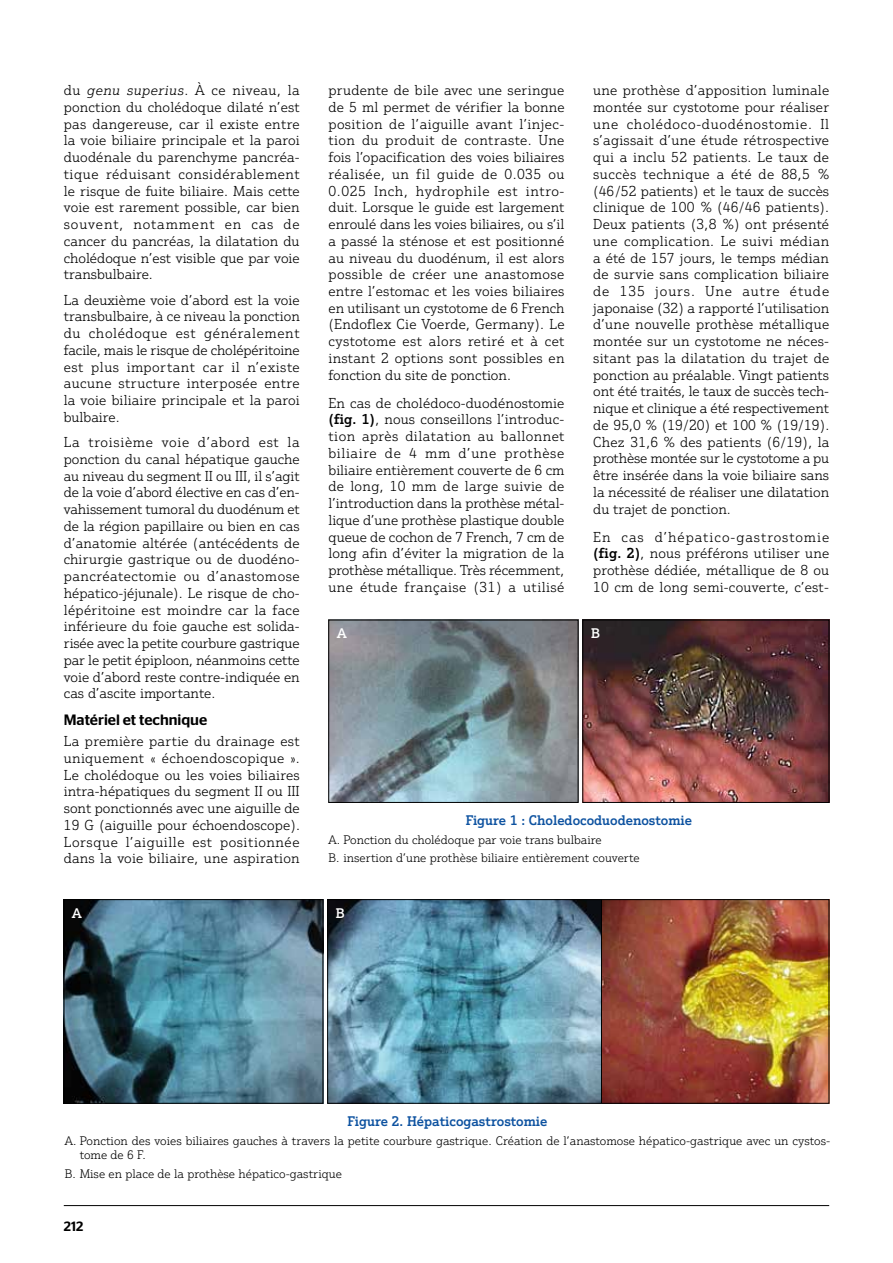
<style>
.page{position:relative;width:893px;height:1263px;background:#fff}
.page>*{position:absolute;margin:0;border:0;box-sizing:border-box;transform-origin:0 0}
.t1{font:500 15px "Stag Sans";color:#000}
.t2{font:300 13.95px/16.8px "Justus Pro";color:#000;text-align:justify}
.t3{font:500 13.5px "Justus Pro";color:#0d52a0}
.t4{font:500 13.5px "Justus Pro";color:#fff}
.t5{font:500 13.5px "Stag Sans";color:#000}
.t6{font:300 12px/18.6px "Justus Pro";color:#000}
.s1{font-style:italic}
.s2{font-weight:500}
</style>
<div class="page">
<hr style="left:64px;top:1205px;width:765px;height:1px;background:#000">
<img style="left:330px;top:622px;width:246px;height:179px">
<div style="left:328px;top:620px;width:250px;height:183px;border:1px solid #000"></div>
<img style="left:585px;top:622px;width:242px;height:179px">
<div style="left:583px;top:620px;width:246px;height:183px;border:1px solid #000"></div>
<img style="left:66px;top:901px;width:255px;height:200px">
<div style="left:64px;top:899px;width:259px;height:204px;border:1px solid #000"></div>
<img style="left:602px;top:901px;width:225px;height:200px">
<div style="left:595px;top:899px;width:234px;height:204px;border:1px solid #000"></div>
<img style="left:329px;top:901px;width:271px;height:200px">
<div style="left:327px;top:899px;width:275px;height:204px;border:1px solid #000"></div>
<p class="t2" style="left:64px;top:82px;width:238px">du <span class="s1">genu superius</span>. À ce niveau, la ponction du cholédoque dilaté n’est pas dangereuse, car il existe entre la voie biliaire principale et la paroi duodénale du parenchyme pancréa&shy;tique réduisant considérablement le risque de fuite biliaire. Mais cette voie est rarement possible, car bien souvent, notamment en cas de cancer du pancréas, la dilatation du cholédoque n’est visible que par voie transbulbaire.</p>
<p class="t2" style="left:64px;top:291px;width:238px">La deuxième voie d’abord est la voie transbulbaire, à ce niveau la ponction du cholédoque est généralement facile, mais le risque de cholépéritoine est plus important car il n’existe aucune structure interposée entre la voie biliaire principale et la paroi bulbaire.</p>
<p class="t2" style="left:64px;top:434px;width:238px">La troisième voie d’abord est la ponction du canal hépatique gauche au niveau du segment II ou III, il s’agit de la voie d’abord élective en cas d’en&shy;vahissement tumoral du duodénum et de la région papillaire ou bien en cas d’anatomie altérée (antécédents de chirurgie gastrique ou de duodéno&shy;pancréatectomie ou d’anastomose hépatico-jéjunale). Le risque de cho&shy;lépéritoine est moindre car la face inférieure du foie gauche est solida&shy;risée avec la petite courbure gastrique par le petit épiploon, néanmoins cette voie d’abord reste contre-indiquée en cas d’ascite importante.</p>
<p class="t1" style="left:64px;top:711px;width:145px">Matériel et technique</p>
<p class="t2" style="left:64px;top:732px;width:238px">La première partie du drainage est uniquement « échoendoscopique ».<br>Le cholédoque ou les voies biliaires intra-hépatiques du segment II ou III sont ponctionnés avec une aiguille de 19 G (aiguille pour échoendoscope).<br>Lorsque l’aiguille est positionnée dans la voie biliaire, une aspiration</p>
<p class="t2" style="left:328px;top:82px;width:238px">prudente de bile avec une seringue de 5 ml permet de vérifier la bonne position de l’aiguille avant l’injec&shy;tion du produit de contraste. Une fois l’opacification des voies biliaires réalisée, un fil guide de 0.035 ou 0.025 Inch, hydrophile est intro&shy;duit. Lorsque le guide est largement enroulé dans les voies biliaires, ou s’il a passé la sténose et est positionné au niveau du duodénum, il est alors possible de créer une anastomose entre l’estomac et les voies biliaires en utilisant un cystotome de 6 French (Endoflex Cie Voerde, Germany). Le cystotome est alors retiré et à cet instant 2 options sont possibles en fonction du site de ponction.</p>
<p class="t2" style="left:328px;top:394px;width:238px">En cas de cholédoco-duodénostomie <span class="s2">(fig. 1)</span>, nous conseillons l’introduc&shy;tion après dilatation au ballonnet biliaire de 4 mm d’une prothèse biliaire entièrement couverte de 6 cm de long, 10 mm de large suivie de l’introduction dans la prothèse métal&shy;lique d’une prothèse plastique double queue de cochon de 7 French, 7 cm de long afin d’éviter la migration de la prothèse métallique. Très récemment, une étude française (31) a utilisé</p>
<p class="t2" style="left:593px;top:82px;width:238px">une prothèse d’apposition luminale montée sur cystotome pour réaliser une cholédoco-duodénostomie. Il s’agissait d’une étude rétrospective qui a inclu 52 patients. Le taux de succès technique a été de 88,5 % (46/52 patients) et le taux de succès clinique de 100 % (46/46 patients).<br>Deux patients (3,8 %) ont présenté une complication. Le suivi médian a été de 157 jours, le temps médian de survie sans complication biliaire de 135 jours. Une autre étude japonaise (32) a rapporté l’utilisation d’une nouvelle prothèse métallique montée sur un cystotome ne néces&shy;sitant pas la dilatation du trajet de ponction au préalable. Vingt patients ont été traités, le taux de succès tech&shy;nique et clinique a été respectivement de 95,0 % (19/20) et 100 % (19/19).<br>Chez 31,6 % des patients (6/19), la prothèse montée sur le cystotome a pu être insérée dans la voie biliaire sans la nécessité de réaliser une dilatation du trajet de ponction.</p>
<p class="t2" style="left:593px;top:528px;width:238px">En cas d’hépatico-gastrostomie <span class="s2">(fig. 2)</span>, nous préférons utiliser une prothèse dédiée, métallique de 8 ou 10 cm de long semi-couverte, c’est-</p>
<p class="t4" style="left:337px;top:625px;width:11px">A</p>
<p class="t4" style="left:591px;top:625px;width:10px">B</p>
<p class="t3" style="left:466px;top:812px;width:228px">Figure 1 : Choledocoduodenostomie</p>
<p class="t6" style="left:328px;top:830px;width:313px">A. Ponction du cholédoque par voie trans bulbaire<br>B. insertion d’une prothèse biliaire entièrement couverte</p>
<p class="t4" style="left:72px;top:904px;width:11px">A</p>
<p class="t4" style="left:336px;top:904px;width:10px">B</p>
<p class="t3" style="left:348px;top:1112px;width:201px">Figure 2. Hépaticogastrostomie</p>
<p class="t6" style="left:80px;top:1133px;width:752px;line-height:14.4px;text-indent:-15px">A. Ponction des voies biliaires gauches à travers la petite courbure gastrique. Création de l’anastomose hépatico-gastrique avec un cystos&shy;tome de 6 F.</p>
<p class="t6" style="left:65px;top:1164px;width:279px">B. Mise en place de la prothèse hépatico-gastrique</p>
<p class="t5" style="left:64px;top:1219px;width:21px">212</p>
</div>
